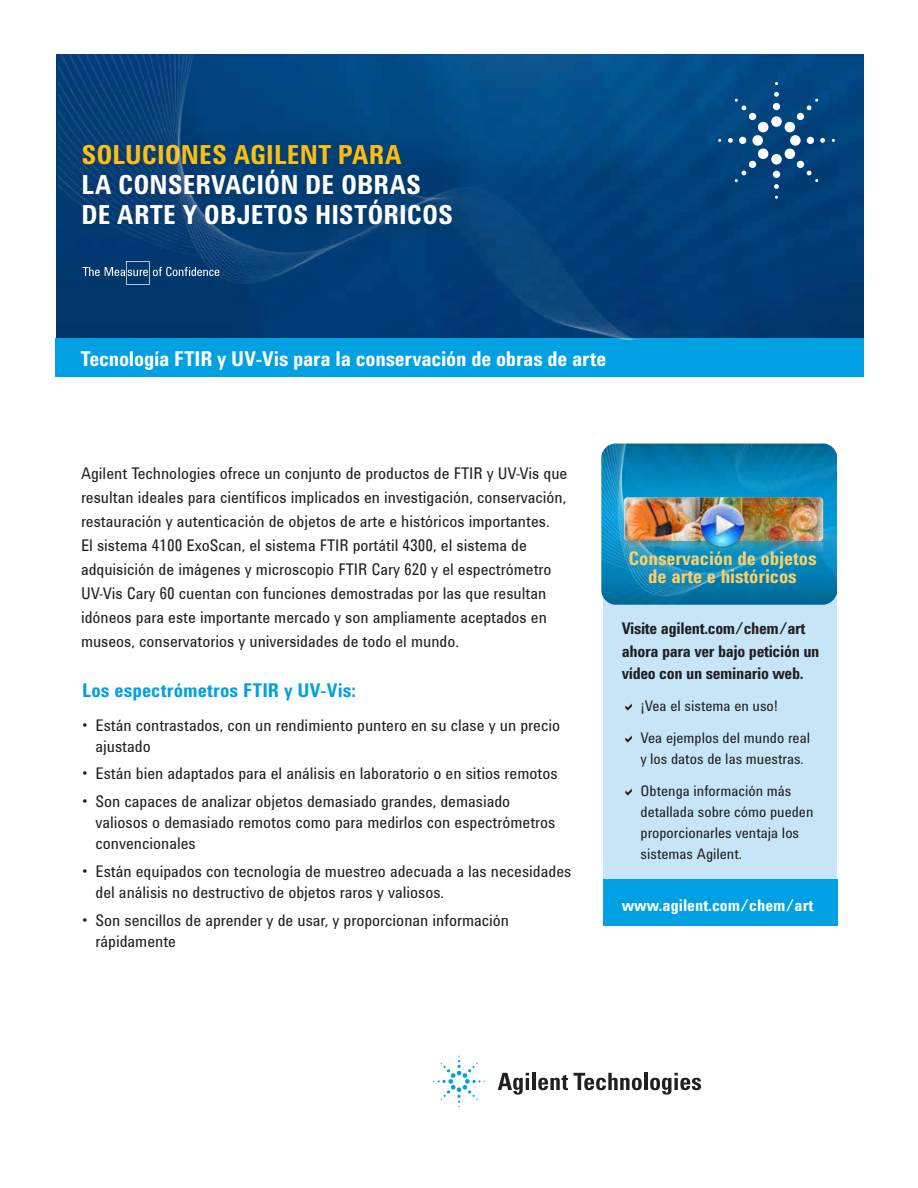
<style>
.page{position:relative;width:918px;height:1188px;background:#fff}
.page>*{position:absolute;margin:0;border:0;box-sizing:border-box;transform-origin:0 0}
.t1{font:700 27px/30px "Agilent Condensed CFF";color:#fff}
.t2{font:700 27px "Agilent Condensed CFF";color:#fdbe12}
.t3{font:700 21px "Agilent Condensed CFF";letter-spacing:-.01em;color:#fff}
.t4{font:700 19.5px "Agilent Condensed CFF";letter-spacing:.01em;color:#00a1e3}
.t5{font:700 19.35px/17.5px "Agilent Condensed CFF";letter-spacing:-.005em;color:#fecf65;text-align:center}
.t6{font:16.5px/24px "Agilent Cond TT";color:#231f20}
.t7{font:16.5px/21px "Agilent Condensed CFF";color:#231f20}
.t8{font:700 16.5px/22.5px "Agilent Condensed CFF";letter-spacing:-.02em;color:#231f20}
.t9{font:700 16.5px "Agilent Condensed CFF";color:#fff}
.t10{font:15px/31.8px "Agilent Condensed CFF";color:#231f20}
</style>
<div class="page">
<img style="left:56px;top:54px;width:808px;height:285px">
<div style="left:603px;top:582px;width:234px;height:321px;background:#c6e6f8"></div>
<div style="left:603px;top:879px;width:234px;height:46px;background:#00a1e3"></div>
<div style="left:56px;top:339px;width:808px;height:38px;background:#00a1e3"></div>
<img style="left:609px;top:603px;width:220px;height:2px">
<svg style="left:602px;top:444px;width:235px;height:160px;background:#0781b4"></svg>
<img style="left:622px;top:539px;width:204px;height:49px">
<img style="left:624px;top:498px;width:199px;height:43px;border-radius:4px">
<img style="left:697px;top:500px;width:50px;height:50px">
<img style="left:58px;top:54px;width:741px;height:285px">
<svg style="left:728px;top:92px;width:97px;height:97px;background:#215a8c"></svg>
<svg style="left:498px;top:1073px;width:31px;height:22px"></svg>
<hr style="left:532px;top:1073px;width:4px;height:17px;background:#231f20">
<svg style="left:538px;top:1075px;width:30px;height:15px"></svg>
<svg style="left:574px;top:1073px;width:68px;height:17px"></svg>
<hr style="left:644px;top:1073px;width:4px;height:17px;background:#231f20">
<svg style="left:650px;top:1073px;width:51px;height:22px"></svg>
<svg style="left:433px;top:1056px;width:52px;height:51px"></svg>
<svg style="left:83px;top:261px;width:136px;height:24px;background:#215180"></svg>
<h1 class="t2" style="left:81px;top:134px;width:321px">SOLUCIONES AGILENT PARA</h1>
<h1 class="t1" style="left:81px;top:169px;width:373px">LA CONSERVACIÓN DE OBRAS<br>DE ARTE Y OBJETOS HISTÓRICOS</h1>
<p class="t3" style="left:81px;top:343px;width:527px">Tecnología FTIR y UV-Vis para la conservación de obras de arte</p>
<p class="t6" style="left:81px;top:461px;width:488px">Agilent Technologies ofrece un conjunto de productos de FTIR y UV-Vis que resultan ideales para científicos implicados en investigación, conservación, restauración y autenticación de objetos de arte e históricos importantes.<br>El sistema 4100 ExoScan, el sistema FTIR portátil 4300, el sistema de adquisición de imágenes y microscopio FTIR Cary 620 y el espectrómetro UV-Vis Cary 60 cuentan con funciones demostradas por las que resultan idóneos para este importante mercado y son ampliamente aceptados en museos, conservatorios y universidades de todo el mundo.</p>
<p class="t4" style="left:82px;top:676px;width:276px">Los espectrómetros FTIR y UV-Vis:</p>
<p class="t7" style="left:96px;top:714px;width:466px;text-indent:-13px">• Están contrastados, con un rendimiento puntero en su clase y un precio ajustado</p>
<p class="t7" style="left:82px;top:763px;width:477px">• Están bien adaptados para el análisis en laboratorio o en sitios remotos</p>
<p class="t7" style="left:96px;top:790px;width:462px;text-indent:-13px">• Son capaces de analizar objetos demasiado grandes, demasiado valiosos o demasiado remotos como para medirlos con espectrómetros convencionales</p>
<p class="t7" style="left:96px;top:860px;width:477px;text-indent:-13px">• Están equipados con tecnología de muestreo adecuada a las necesidades del análisis no destructivo de objetos raros y valiosos.</p>
<p class="t7" style="left:96px;top:909px;width:415px;text-indent:-13px">• Son sencillos de aprender y de usar, y proporcionan información rápidamente</p>
<p class="t5" style="left:628px;top:549px;width:190px">Conservación de objetos de arte e históricos</p>
<p class="t8" style="left:622px;top:617px;width:199px">Visite agilent.com/chem/art ahora para ver bajo petición un vídeo con un seminario web.</p>
<p class="t10" style="left:641px;top:689px;width:171px">¡Vea el sistema en uso!<br>Vea ejemplos del mundo real</p>
<p class="t10" style="left:641px;top:742px;width:165px">y los datos de las muestras.<br>Obtenga información más</p>
<p class="t10" style="left:641px;top:800px;width:174px;line-height:21px">detallada sobre cómo pueden proporcionarles ventaja los sistemas Agilent.</p>
<p class="t9" style="left:622px;top:893px;width:193px">www.agilent.com/chem/art</p>
</div>
